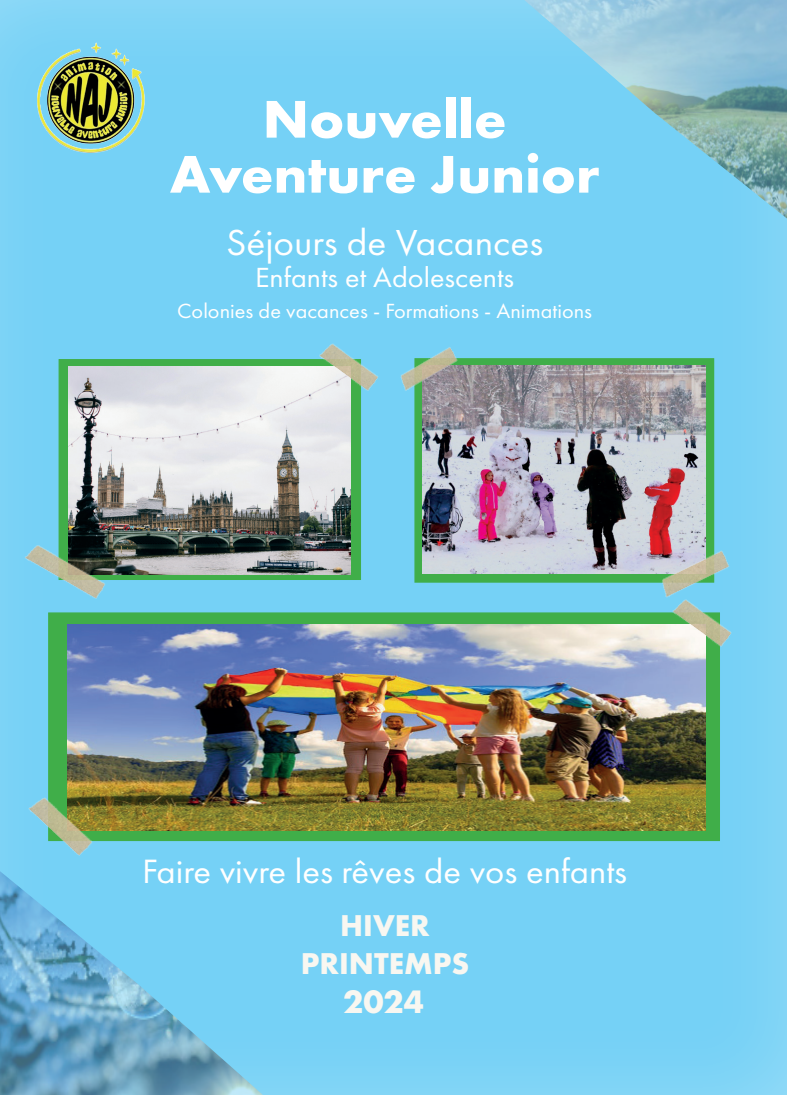
<style>
.page{position:relative;width:787px;height:1095px;background:#75d1f6}
.page>*{position:absolute;margin:0;border:0;box-sizing:border-box;transform-origin:0 0}
.t1{font:700 55px/55px "Futura PT";color:#fff;text-align:center;scale:1.05 1}
.t2{font:37.5px "Futura PT";color:#fff;scale:1.05 1}
.t3{font:35px "Futura PT";color:#fff;scale:1.05 1}
.t4{font:700 33.75px "Futura PT";color:#f8f7f1}
.t5{font:700 31.25px/37.5px "Futura PT";color:#f8f7f1;text-align:center}
.t6{font:28.75px "Futura PT";color:#fff;scale:1.05 1}
.t7{font:21.25px "Futura PT";color:#fff;scale:1.05 1}
</style>
<div class="page">
<img style="left:37px;top:42px;width:107px;height:111px">
<div style="left:414px;top:358px;width:300px;height:225px;background:#40ae49;border:1px solid #40ae49"></div>
<div style="left:48px;top:612px;width:672px;height:229px;background:#40ae49;border:1px solid #40ae49"></div>
<div style="left:59px;top:359px;width:302px;height:221px;background:#40ae49"></div>
<img style="left:0;top:871px;width:265px;height:224px">
<img style="left:522px;top:0;width:265px;height:220px">
<img style="left:68px;top:367px;width:283px;height:207px">
<img style="left:25px;top:532px;width:92px;height:81px">
<img style="left:423px;top:366px;width:282px;height:207px">
<img style="left:67px;top:624px;width:638px;height:207px">
<img style="left:400px;top:347px;width:68px;height:54px">
<img style="left:309px;top:343px;width:69px;height:61px">
<img style="left:28px;top:782px;width:78px;height:74px">
<img style="left:650px;top:536px;width:79px;height:49px">
<img style="left:662px;top:585px;width:70px;height:75px">
<h1 class="t1" style="left:170px;top:90px;width:411px">Nouvelle<br>Aventure Junior</h1>
<h2 class="t2" style="left:226px;top:221px;width:303px">Séjours de Vacances</h2>
<h3 class="t6" style="left:255px;top:260px;width:248px">Enfants et Adolescents</h3>
<p class="t7" style="left:177px;top:298px;width:396px">Colonies de vacances - Formations - Animations</p>
<h3 class="t3" style="left:142px;top:851px;width:463px">Faire vivre les rêves de vos enfants</h3>
<h3 class="t5" style="left:301px;top:906px;width:170px">HIVER<br>PRINTEMPS</h3>
<h3 class="t4" style="left:343px;top:980px;width:82px">2024</h3>
</div>
